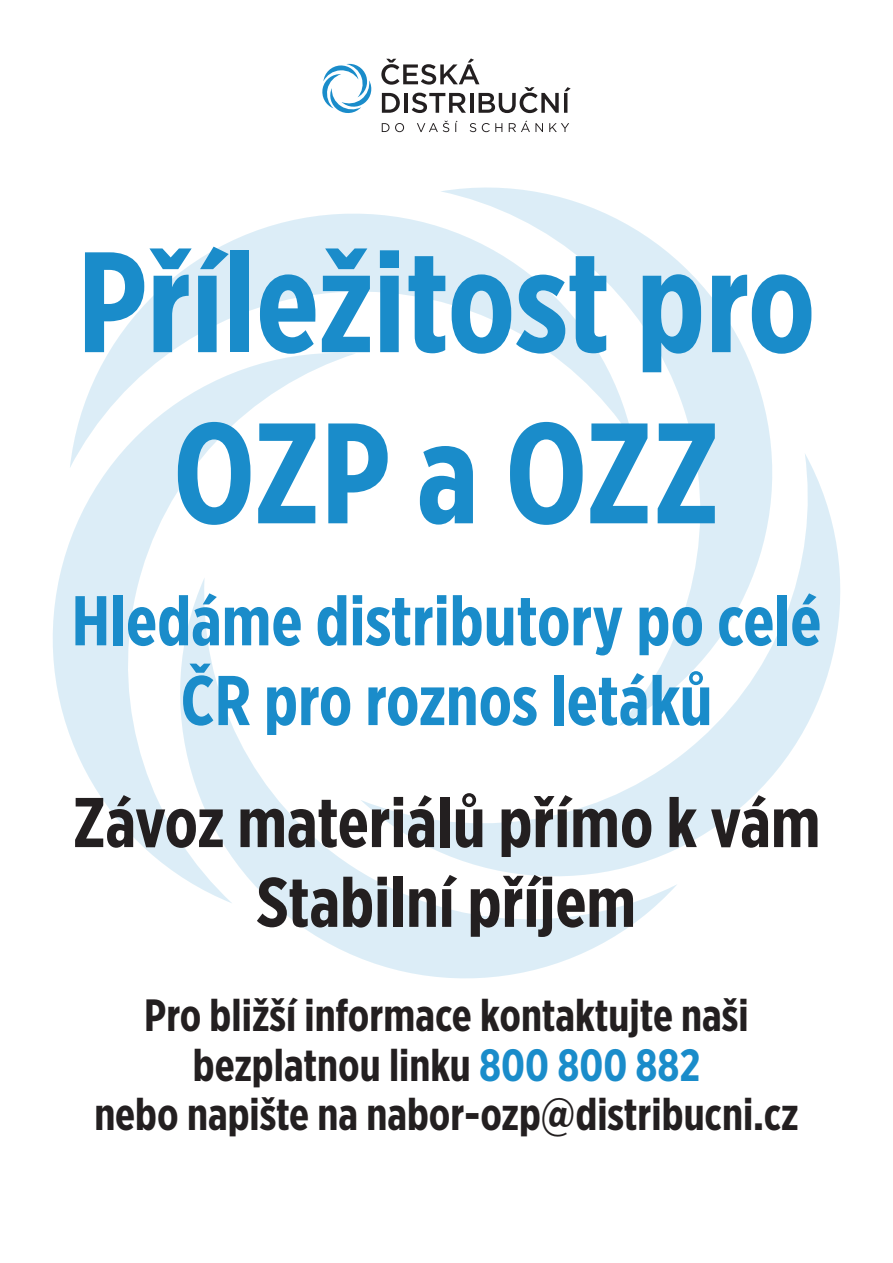
<style>
.page{position:relative;width:893px;height:1263px;background:#fff}
.page>*{position:absolute;margin:0;border:0;box-sizing:border-box;transform-origin:0 0}
.t1{font:700 142.65px/171.1px "Gotham X Narrow";color:#1a8cca;text-align:center}
.t2{font:700 70.2px/79.8px "Gotham X Narrow";color:#1a8cca;text-align:center}
.t3{font:700 70.2px/79.8px "Gotham X Narrow";color:#231f20;text-align:center}
.t4{font:700 45.15px/49.7px "Gotham X Narrow";color:#231f20;text-align:center}
.s1{color:#1a8cca}
</style>
<div class="page">
<svg style="left:113px;top:213px;width:327px;height:132px;fill:#dcedf7"></svg>
<svg style="left:440px;top:187px;width:332px;height:266px"></svg>
<svg style="left:678px;top:453px;width:162px;height:395px;fill:#dcedf7"></svg>
<svg style="left:273px;top:629px;width:405px;height:350px"></svg>
<svg style="left:53px;top:345px;width:303px;height:558px"></svg>
<svg style="left:381px;top:58px;width:190px;height:55px"></svg>
<svg style="left:382px;top:123px;width:7px;height:9px"></svg>
<svg style="left:395px;top:123px;width:9px;height:9px"></svg>
<svg style="left:417px;top:121px;width:32px;height:11px"></svg>
<svg style="left:455px;top:121px;width:3px;height:11px"></svg>
<svg style="left:470px;top:123px;width:6px;height:9px"></svg>
<svg style="left:482px;top:123px;width:20px;height:9px"></svg>
<svg style="left:509px;top:121px;width:34px;height:11px"></svg>
<svg style="left:549px;top:123px;width:20px;height:9px"></svg>
<svg style="left:322px;top:63px;width:50px;height:50px"></svg>
<p class="t1" style="left:77px;top:215px;width:740px">Příležitost pro<br>OZP a OZZ</p>
<p class="t2" style="left:72px;top:580px;width:751px">Hledáme distributory po celé<br>ČR pro roznos letáků</p>
<p class="t3" style="left:72px;top:782px;width:750px">Závoz materiálů přímo k vám<br>Stabilní příjem</p>
<p class="t4" style="left:94px;top:990px;width:706px">Pro bližší informace kontaktujte naši bezplatnou linku <span class="s1">800 800 882<br></span>nebo napište na nabor-ozp@distribucni.cz</p>
</div>
